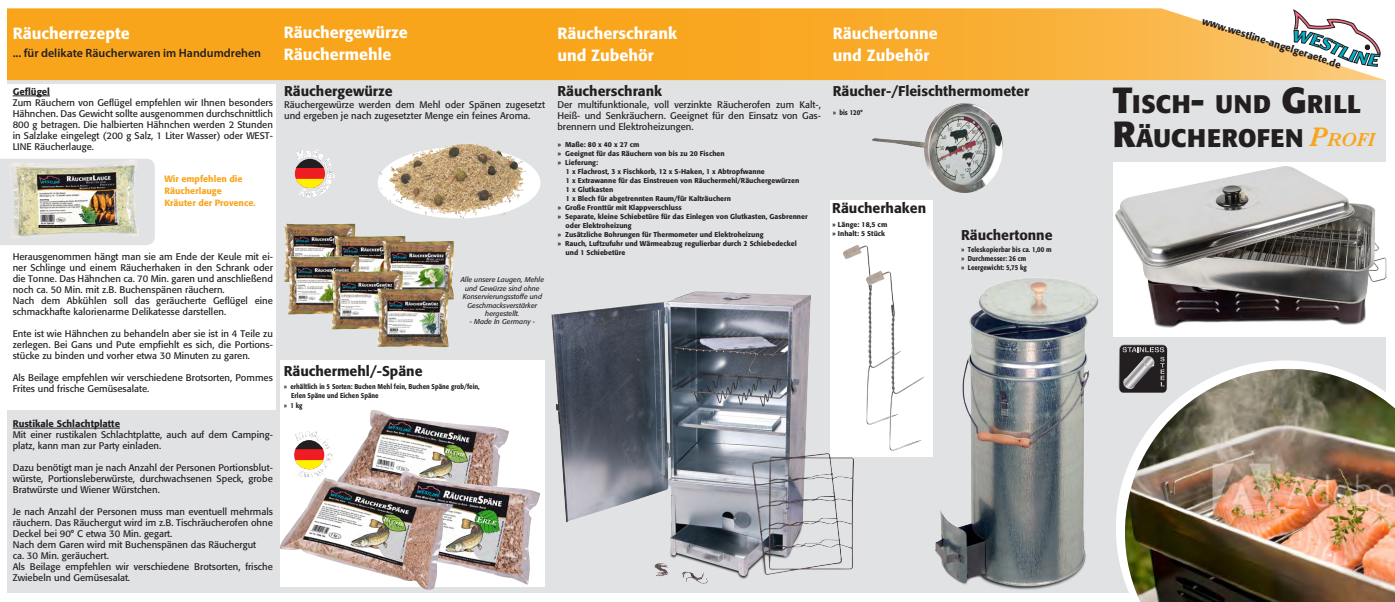
<style>
.page{position:relative;width:1395px;height:602px;background:#fff}
.page>*{position:absolute;margin:0;border:0;box-sizing:border-box;transform-origin:0 0}
.t1{font:700 25.2px "Formata";letter-spacing:.02em;color:#231f20}
.t2{font:italic 600 19.5px "Baskerville";color:#f9a51b}
.Headlines_2{font:500 16px "Formata";color:#fff}
.Headlines_1{font:500 14px "Formata";color:#231f20}
.t3{font:600 12px "Myriad Pro";color:#231f20}
.t4{font:500 10px "Formata";color:#231f20}
.Mengentext_Westline{font:9.5px/11px "Formata";color:#231f20;text-align:justify}
.t5{font:500 9.5px "Formata";color:#231f20}
.t6{font:500 9px "Formata";color:#f9a51b}
.Aufzählungspunkte_We{font:500 7px/9px "Formata";color:#231f20}
.Aufzählungspunkte_We-2{font:500 7px/9px "Formata";color:#231f20;scale:.88 1}
.t7{font:italic 7px/8.4px "Formata";color:#231f20;text-align:center}
.s1{font-size:36px}
.s2{font-size:27.9px}
</style>
<div class="page">
<div style="left:7px;top:80px;width:1378px;height:512px;background:#e1e2e4"></div>
<svg style="left:7px;top:8px;width:1378px;height:72px;background:#f9ad31"></svg>
<svg style="left:1293px;top:10px;width:87px;height:57px"></svg>
<div style="left:0;top:85px;width:275px;height:324px;background:#fff"></div>
<hr style="left:13px;top:96px;width:37px;height:1px;background:#231f20">
<div style="left:0;top:158px;width:155px;height:87px;background:#e1e2e4"></div>
<div style="left:830px;top:200px;width:102px;height:256px;background:#fff"></div>
<div style="left:1112px;top:162px;width:282px;height:174px;background:#fff"></div>
<img style="left:1115px;top:166px;width:271px;height:173px">
<svg style="left:1119px;top:344px;width:48px;height:16px"></svg>
<svg style="left:1115px;top:360px;width:271px;height:233px"></svg>
<img style="left:1124px;top:369px;width:270px;height:232px">
<img style="left:932px;top:270px;width:169px;height:323px">
<img style="left:872px;top:103px;width:131px;height:90px">
<img style="left:843px;top:244px;width:27px;height:26px">
<img style="left:866px;top:270px;width:59px;height:181px">
<img style="left:551px;top:291px;width:302px;height:293px">
<div style="left:281px;top:360px;width:264px;height:226px;background:#fff"></div>
<img style="left:340px;top:410px;width:169px;height:67px">
<img style="left:366px;top:471px;width:174px;height:113px">
<img style="left:280px;top:477px;width:173px;height:112px">
<img style="left:284px;top:223px;width:71px;height:59px">
<img style="left:334px;top:236px;width:71px;height:35px">
<img style="left:382px;top:241px;width:72px;height:58px">
<img style="left:288px;top:256px;width:71px;height:58px">
<img style="left:331px;top:271px;width:72px;height:58px">
<img style="left:377px;top:288px;width:71px;height:59px">
<svg style="left:378px;top:147px;width:162px;height:71px;background:#cebfa9"></svg>
<img style="left:389px;top:143px;width:87px;height:74px">
<hr style="left:13px;top:427px;width:107px;height:1px;background:#231f20">
<img style="left:9px;top:159px;width:130px;height:80px">
<svg style="left:295px;top:149px;width:39px;height:48px"></svg>
<svg style="left:294px;top:440px;width:40px;height:38px"></svg>
<p class="Headlines_2" style="left:13px;top:23px;width:118px">Räucherrezepte</p>
<p class="t3" style="left:13px;top:45px;width:250px">... für delikate Räucherwaren im Handumdrehen</p>
<p class="t5" style="left:13px;top:86px;width:39px">Geflügel</p>
<p class="Mengentext_Westline" style="left:13px;top:97px;width:262px">Zum Räuchern von Geflügel empfehlen wir Ihnen besonders Hähnchen. Das Gewicht sollte ausgenommen durchschnittlich 800 g betragen. Die halbierten Hähnchen werden 2 Stunden in Salzlake eingelegt (200 g Salz, 1 Liter Wasser) oder WEST-LINE Räucherlauge.</p>
<p class="t6" style="left:164px;top:173px;width:80px">Wir empfehlen die</p>
<p class="t6" style="left:164px;top:185px;width:59px">Räucherlauge</p>
<p class="t6" style="left:164px;top:197px;width:93px">Kräuter der Provence.</p>
<p class="Headlines_2" style="left:284px;top:22px;width:125px">Räuchergewürze</p>
<p class="Headlines_2" style="left:284px;top:44px;width:109px">Räuchermehle</p>
<p class="Headlines_1" style="left:284px;top:82px;width:110px">Räuchergewürze</p>
<p class="Mengentext_Westline" style="left:284px;top:99px;width:262px">Räuchergewürze werden dem Mehl oder Spänen zugesetzt und ergeben je nach zugesetzter Menge ein feines Aroma.</p>
<p class="Mengentext_Westline" style="left:13px;top:251px;width:262px">Herausgenommen hängt man sie am Ende der Keule mit ei&shy;ner Schlinge und einem Räucherhaken in den Schrank oder die Tonne. Das Hähnchen ca. 70 Min. garen und anschließend noch ca. 50 Min. mit z.B. Buchenspänen räuchern.</p>
<p class="Mengentext_Westline" style="left:13px;top:295px;width:262px">Nach dem Abkühlen soll das geräucherte Geflügel eine schmackhafte kalorienarme Delikatesse darstellen.</p>
<p class="Mengentext_Westline" style="left:13px;top:328px;width:262px">Ente ist wie Hähnchen zu behandeln aber sie ist in 4 Teile zu zerlegen. Bei Gans und Pute empfiehlt es sich, die Portions&shy;stücke zu binden und vorher etwa 30 Minuten zu garen.</p>
<p class="Mengentext_Westline" style="left:13px;top:372px;width:261px">Als Beilage empfehlen wir verschiedene Brotsorten, Pommes<br>Frites und frische Gemüsesalate.</p>
<p class="t5" style="left:13px;top:418px;width:109px">Rustikale Schlachtplatte</p>
<p class="Mengentext_Westline" style="left:13px;top:429px;width:262px">Mit einer rustikalen Schlachtplatte, auch auf dem Camping&shy;platz, kann man zur Party einladen.</p>
<p class="Mengentext_Westline" style="left:13px;top:462px;width:262px">Dazu benötigt man je nach Anzahl der Personen Portionsblut&shy;würste, Portionsleberwürste, durchwachsenen Speck, grobe Bratwürste und Wiener Würstchen.</p>
<p class="Mengentext_Westline" style="left:13px;top:506px;width:262px">Je nach Anzahl der Personen muss man eventuell mehrmals räuchern. Das Räuchergut wird im z.B. Tischräucherofen ohne Deckel bei 90° C etwa 30 Min. gegart.</p>
<p class="Mengentext_Westline" style="left:13px;top:539px;width:245px">Nach dem Garen wird mit Buchenspänen das Räuchergut</p>
<p class="Mengentext_Westline" style="left:13px;top:550px;width:98px">ca. 30 Min. geräuchert.</p>
<p class="Mengentext_Westline" style="left:13px;top:561px;width:262px">Als Beilage empfehlen wir verschiedene Brotsorten, frische<br>Zwiebeln und Gemüsesalat.</p>
<p class="t7" style="left:460px;top:275px;width:85px">Alle unsere Laugen, Mehle und Gewürze sind ohne<br>Konservierungsstoffe und<br>Geschmacksverstärker hergestellt.</p>
<p class="t7" style="left:469px;top:317px;width:67px">- Made In Germany -</p>
<p class="Headlines_1" style="left:284px;top:362px;width:140px">Räuchermehl/-Späne</p>
<p class="Aufzählungspunkte_We-2" style="left:284px;top:382px;width:224px">» erhältlich in 5 Sorten: Buchen Mehl fein, Buchen Späne grob/fein,</p>
<p class="Aufzählungspunkte_We-2" style="left:284px;top:391px;width:109px;text-indent:7px">Erlen Späne und Eichen Späne » 1 kg</p>
<p class="Headlines_2" style="left:557px;top:23px;width:121px">Räucherschrank</p>
<p class="Headlines_2" style="left:557px;top:45px;width:98px">und Zubehör</p>
<p class="Headlines_1" style="left:557px;top:82px;width:106px">Räucherschrank</p>
<p class="Mengentext_Westline" style="left:557px;top:99px;width:265px">Der multifunktionale, voll verzinkte Räucherofen zum Kalt-, Heiß- und Senkräuchern. Geeignet für den Einsatz von Gas&shy;brennern und Elektroheizungen.</p>
<p class="Aufzählungspunkte_We" style="left:557px;top:140px;width:84px">» Maße: 80 x 40 x 27 cm</p>
<p class="Aufzählungspunkte_We" style="left:557px;top:149px;width:169px">» Geeignet für das Räuchern von bis zu 20 Fischen</p>
<p class="Aufzählungspunkte_We" style="left:557px;top:158px;width:42px">» Lieferung:</p>
<p class="Aufzählungspunkte_We" style="left:566px;top:167px;width:200px">1 x Flachrost, 3 x Fischkorb, 12 x S-Haken, 1 x Abtropfwanne</p>
<p class="Aufzählungspunkte_We" style="left:566px;top:176px;width:235px">1 x Extrawanne für das Einstreuen von Räuchermehl/Räuchergewürzen</p>
<p class="Aufzählungspunkte_We" style="left:566px;top:185px;width:49px">1 x Glutkasten</p>
<p class="Aufzählungspunkte_We" style="left:566px;top:194px;width:167px">1 x Blech für abgetrennten Raum/für Kalträuchern</p>
<p class="Aufzählungspunkte_We" style="left:557px;top:203px;width:126px">» Große Fronttür mit Klappverschluss</p>
<p class="Aufzählungspunkte_We" style="left:565px;top:212px;width:244px;text-indent:-8px">» Separate, kleine Schiebetüre für das Einlegen von Glutkasten, Gasbrenner oder Elektroheizung</p>
<p class="Aufzählungspunkte_We" style="left:557px;top:230px;width:208px">» Zusätzliche Bohrungen für Thermometer und Elektroheizung</p>
<p class="Aufzählungspunkte_We" style="left:565px;top:239px;width:233px;text-indent:-8px">» Rauch, Luftzufuhr und Wärmeabzug regulierbar durch 2 Schiebedeckel und 1 Schiebetüre</p>
<p class="Headlines_2" style="left:833px;top:23px;width:106px">Räuchertonne</p>
<p class="Headlines_2" style="left:833px;top:45px;width:98px">und Zubehör</p>
<p class="Headlines_1" style="left:832px;top:82px;width:198px">Räucher-/Fleischthermometer</p>
<p class="Aufzählungspunkte_We-2" style="left:832px;top:108px;width:35px">» bis 120°</p>
<p class="Headlines_1" style="left:832px;top:200px;width:95px">Räucherhaken</p>
<p class="Aufzählungspunkte_We" style="left:832px;top:219px;width:56px">» Länge: 18,5 cm</p>
<p class="Aufzählungspunkte_We" style="left:832px;top:228px;width:54px">» Inhalt: 5 Stück</p>
<p class="Headlines_1" style="left:961px;top:226px;width:93px">Räuchertonne</p>
<p class="Aufzählungspunkte_We-2" style="left:961px;top:245px;width:104px">» Teleskopierbar bis ca. 1,00 m</p>
<p class="Aufzählungspunkte_We-2" style="left:961px;top:254px;width:76px">» Durchmesser: 26 cm</p>
<p class="Aufzählungspunkte_We-2" style="left:961px;top:263px;width:76px">» Leergewicht: 5,75 kg</p>
<p class="t4" style="left:1204px;top:14px;width:147px;rotate:18deg">www.westline-angelgeraete.de</p>
<p class="t1" style="left:1112px;top:88px;width:249px"><span class="s1">T</span>ISCH<span class="s1">-</span> UND <span class="s1">G</span>RILL</p>
<p class="t1" style="left:1112px;top:122px;width:192px"><span class="s1">R</span>ÄUCHEROFEN</p>
<p class="t2" style="left:1309px;top:126px;width:67px"><span class="s2">P</span>rofi</p>
</div>
